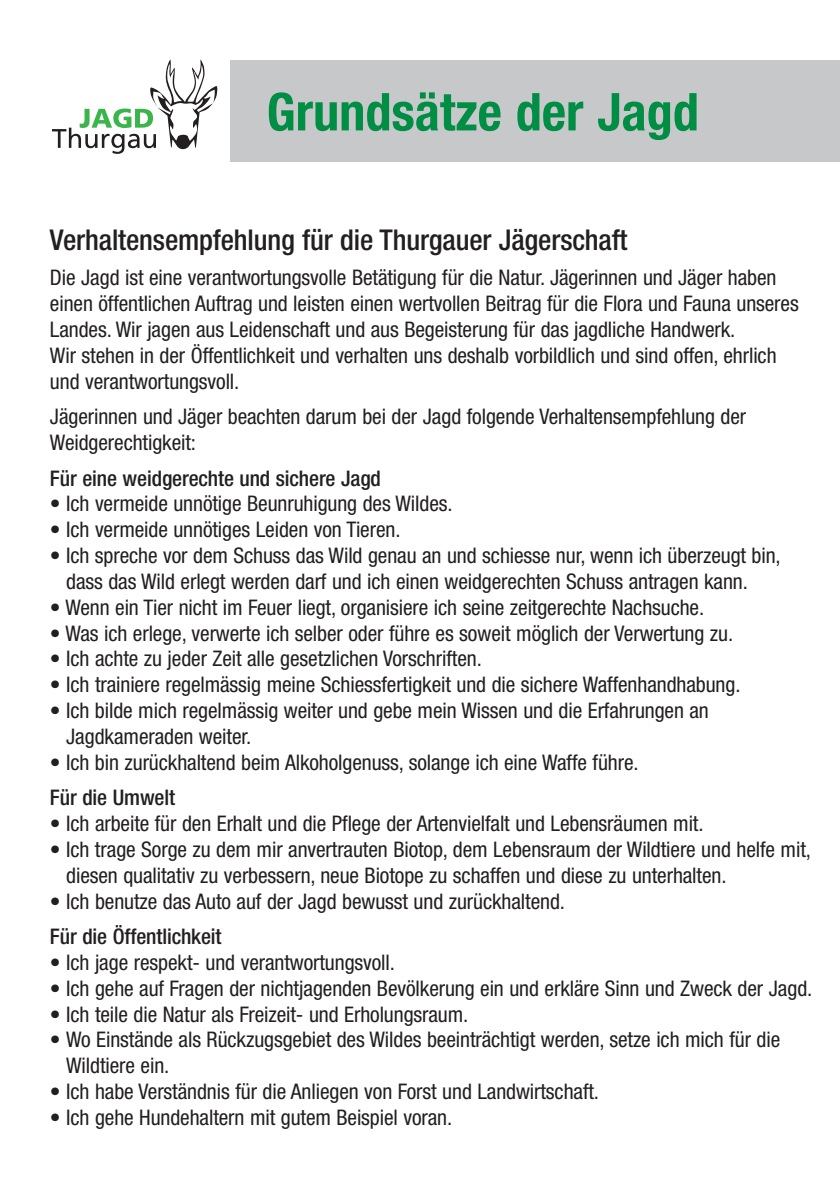
<style>
.page{position:relative;width:840px;height:1191px;background:#fff}
.page>*{position:absolute;margin:0;border:0;box-sizing:border-box;transform-origin:0 0}
.t1{font:700 condensed 52.2px "Helvetica Neue LT";color:#008d44}
.t2{font:500 condensed 28.6px "Helvetica Neue LT";letter-spacing:-.005em;color:#231f20}
.t3{font:condensed 21.6px/25.8px "Helvetica Neue LT";letter-spacing:-.005em;color:#231f20}
.t4{font:500 condensed 21.6px "Helvetica Neue LT";letter-spacing:-.005em;color:#231f20}
</style>
<div class="page">
<div style="left:230px;top:60px;width:609px;height:102px;background:#c7c8ca"></div>
<svg style="left:52px;top:60px;width:166px;height:94px"></svg>
<h1 class="t1" style="left:266px;top:93px;width:433px">Grundsätze der Jagd</h1>
<h2 class="t2" style="left:50px;top:229px;width:578px">Verhaltensempfehlung für die Thurgauer Jägerschaft</h2>
<p class="t3" style="left:50px;top:267px;width:750px">Die Jagd ist eine verantwortungsvolle Betätigung für die Natur. Jägerinnen und Jäger haben einen öffentlichen Auftrag und leisten einen wertvollen Beitrag für die Flora und Fauna unseres Landes. Wir jagen aus Leidenschaft und aus Begeisterung für das jagdliche Handwerk.<br>Wir stehen in der Öffentlichkeit und verhalten uns deshalb vorbildlich und sind offen, ehrlich und verantwortungsvoll.</p>
<p class="t3" style="left:50px;top:405px;width:697px">Jägerinnen und Jäger beachten darum bei der Jagd folgende Verhaltensempfehlung der<br>Weidgerechtigkeit:</p>
<p class="t4" style="left:50px;top:470px;width:332px">Für eine weidgerechte und sichere Jagd</p>
<p class="t3" style="left:50px;top:493px;width:404px">• Ich vermeide unnötige Beunruhigung des Wildes.</p>
<p class="t3" style="left:50px;top:518px;width:352px">• Ich vermeide unnötiges Leiden von Tieren.</p>
<p class="t3" style="left:66px;top:544px;width:715px;text-indent:-16px">• Ich spreche vor dem Schuss das Wild genau an und schiesse nur, wenn ich überzeugt bin, dass das Wild erlegt werden darf und ich einen weidgerechten Schuss antragen kann.</p>
<p class="t3" style="left:50px;top:596px;width:655px">• Wenn ein Tier nicht im Feuer liegt, organisiere ich seine zeitgerechte Nachsuche.</p>
<p class="t3" style="left:50px;top:622px;width:684px">• Was ich erlege, verwerte ich selber oder führe es soweit möglich der Verwertung zu.</p>
<p class="t3" style="left:50px;top:647px;width:433px">• Ich achte zu jeder Zeit alle gesetzlichen Vorschriften.</p>
<p class="t3" style="left:50px;top:673px;width:691px">• Ich trainiere regelmässig meine Schiessfertigkeit und die sichere Waffenhandhabung.</p>
<p class="t3" style="left:66px;top:699px;width:644px;text-indent:-16px">• Ich bilde mich regelmässig weiter und gebe mein Wissen und die Erfahrungen an<br>Jagdkameraden weiter.</p>
<p class="t3" style="left:50px;top:751px;width:590px">• Ich bin zurückhaltend beim Alkoholgenuss, solange ich eine Waffe führe.</p>
<p class="t4" style="left:50px;top:789px;width:127px">Für die Umwelt</p>
<p class="t3" style="left:50px;top:812px;width:654px">• Ich arbeite für den Erhalt und die Pflege der Artenvielfalt und Lebensräumen mit.</p>
<p class="t3" style="left:66px;top:838px;width:745px;text-indent:-16px">• Ich trage Sorge zu dem mir anvertrauten Biotop, dem Lebensraum der Wildtiere und helfe mit, diesen qualitativ zu verbessern, neue Biotope zu schaffen und diese zu unterhalten.</p>
<p class="t3" style="left:50px;top:889px;width:516px">• Ich benutze das Auto auf der Jagd bewusst und zurückhaltend.</p>
<p class="t4" style="left:50px;top:928px;width:173px">Für die Öffentlichkeit</p>
<p class="t3" style="left:50px;top:951px;width:346px">• Ich jage respekt- und verantwortungsvoll.</p>
<p class="t3" style="left:50px;top:977px;width:763px">• Ich gehe auf Fragen der nichtjagenden Bevölkerung ein und erkläre Sinn und Zweck der Jagd.</p>
<p class="t3" style="left:50px;top:1002px;width:419px">• Ich teile die Natur als Freizeit- und Erholungsraum.</p>
<p class="t3" style="left:66px;top:1028px;width:715px;text-indent:-16px">• Wo Einstände als Rückzugsgebiet des Wildes beeinträchtigt werden, setze ich mich für die<br>Wildtiere ein.</p>
<p class="t3" style="left:50px;top:1080px;width:550px">• Ich habe Verständnis für die Anliegen von Forst und Landwirtschaft.</p>
<p class="t3" style="left:50px;top:1106px;width:403px">• Ich gehe Hundehaltern mit gutem Beispiel voran.</p>
</div>
